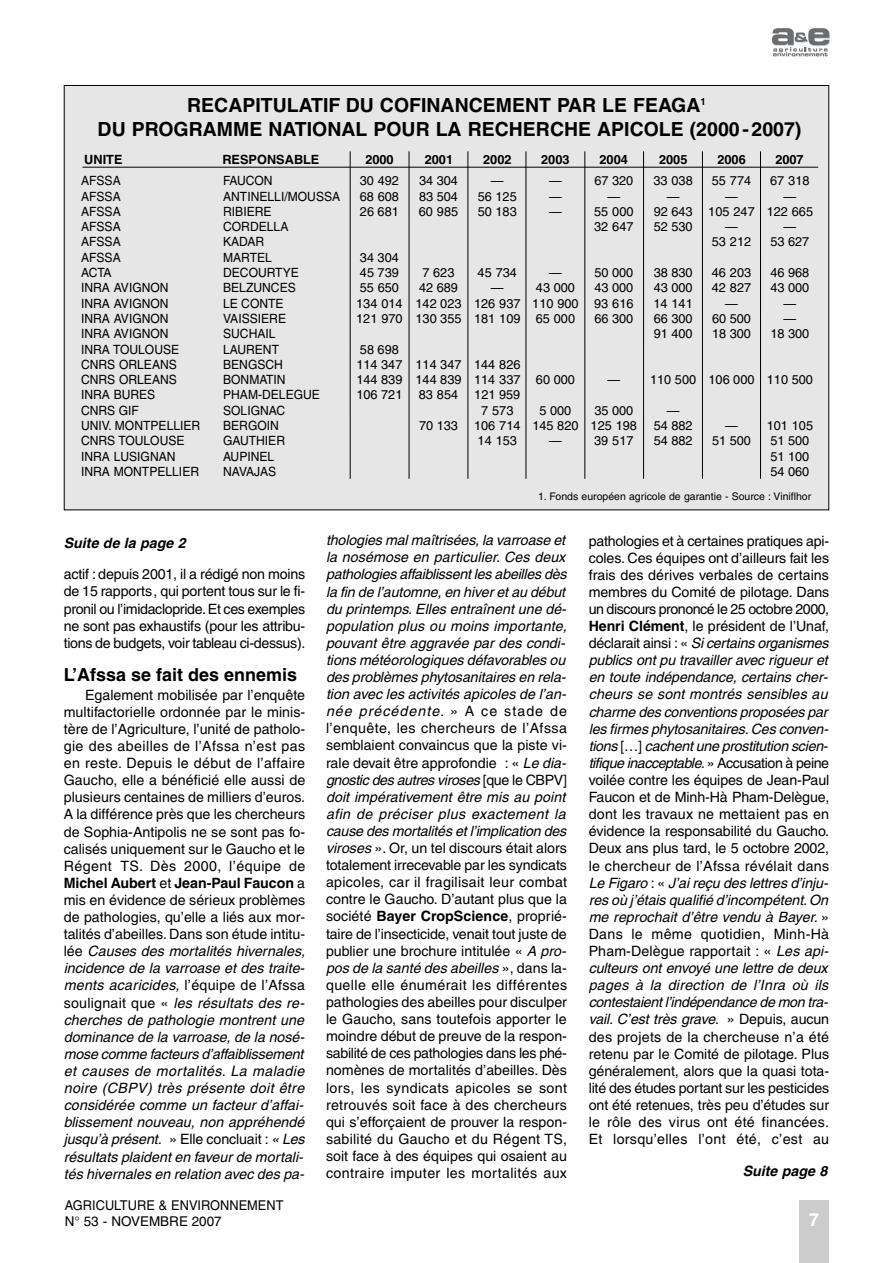
<style>
.page{position:relative;width:893px;height:1263px;background:#fff}
.page>*{position:absolute;margin:0;border:0;box-sizing:border-box;transform-origin:0 0}
.t1{font:700 19.5px/23.4px "Helvetica";color:#000;text-align:center}
.t2{font:700 18px "Helvetica";color:#000}
.t3{font:700 18px "Helvetica";color:#fff}
.t4{font:14.25px/17.1px "Helvetica";color:#000}
.t5{font:italic 700 14.25px "Helvetica";color:#000}
.t6{font:13.5px/16.2px "Helvetica";color:#000;scale:.95 1}
.t7{font:12.75px/15.3px "Helvetica";color:#000;text-align:center}
.t8{font:12.75px/15.3px "Helvetica";color:#000;scale:.95 1}
.t9{font:700 12.75px "Helvetica";color:#000}
.t10{font:10.5px "Helvetica";color:#000}
.s1{font-weight:700}
.s2{font-style:italic}
</style>
<div class="page">
<div style="left:799px;top:1200px;width:30px;height:63px;background:#ccc"></div>
<svg style="left:772px;top:28px;width:58px;height:29px"></svg>
<div style="left:65px;top:86px;width:763px;height:423px;background:#e6e6e6"></div>
<hr style="left:83px;top:167px;width:735px;height:1px;background:#000">
<hr style="left:350px;top:151px;width:1px;height:328px;background:#000">
<hr style="left:409px;top:151px;width:1px;height:328px;background:#000">
<hr style="left:467px;top:151px;width:1px;height:328px;background:#000">
<hr style="left:525px;top:151px;width:1px;height:328px;background:#000">
<hr style="left:584px;top:151px;width:1px;height:328px;background:#000">
<hr style="left:643px;top:151px;width:1px;height:328px;background:#000">
<hr style="left:702px;top:151px;width:1px;height:328px;background:#000">
<hr style="left:760px;top:151px;width:1px;height:328px;background:#000">
<h1 class="t1" style="left:98px;top:95px;width:705px">RECAPITULATIF DU COFINANCEMENT PAR LE FEAGA<sup>1<br></sup>DU PROGRAMME NATIONAL POUR LA RECHERCHE APICOLE (2000 - 2007)</h1>
<p class="t8" style="left:81px;top:174px;width:127px">AFSSA<br>AFSSA<br>AFSSA<br>AFSSA<br>AFSSA<br>AFSSA<br>ACTA<br>INRA AVIGNON<br>INRA AVIGNON<br>INRA AVIGNON<br>INRA AVIGNON<br>INRA TOULOUSE<br>CNRS ORLEANS<br>CNRS ORLEANS<br>INRA BURES<br>CNRS GIF<br>UNIV. MONTPELLIER<br>CNRS TOULOUSE<br>INRA LUSIGNAN<br>INRA MONTPELLIER</p>
<p class="t8" style="left:223px;top:174px;width:125px">FAUCON<br>ANTINELLI/MOUSSA<br>RIBIERE<br>CORDELLA<br>KADAR<br>MARTEL<br>DECOURTYE<br>BELZUNCES<br>LE CONTE<br>VAISSIERE<br>SUCHAIL<br>LAURENT<br>BENGSCH<br>BONMATIN<br>PHAM-DELEGUE<br>SOLIGNAC<br>BERGOIN<br>GAUTHIER<br>AUPINEL<br>NAVAJAS</p>
<p class="t7" style="left:360px;top:174px;width:41px;text-align:justify">30 492<br>68 608<br>26 681</p>
<p class="t9" style="left:84px;top:154px;width:40px">UNITE</p>
<p class="t9" style="left:222px;top:154px;width:99px">RESPONSABLE</p>
<p class="t9" style="left:775px;top:154px;width:30px">2007</p>
<p class="t9" style="left:365px;top:154px;width:30px">2000</p>
<p class="t9" style="left:425px;top:154px;width:30px">2001</p>
<p class="t9" style="left:483px;top:154px;width:30px">2002</p>
<p class="t9" style="left:541px;top:154px;width:30px">2003</p>
<p class="t9" style="left:600px;top:154px;width:30px">2004</p>
<p class="t9" style="left:659px;top:154px;width:30px">2005</p>
<p class="t9" style="left:717px;top:154px;width:30px">2006</p>
<p class="t7" style="left:594px;top:174px;width:41px">67 320 —<br>55 000<br>32 647</p>
<p class="t7" style="left:594px;top:266px;width:41px;text-align:justify">50 000<br>43 000<br>93 616<br>66 300</p>
<p class="t7" style="left:767px;top:174px;width:48px">67 318 —<br>122 665 —<br>53 627</p>
<p class="t7" style="left:770px;top:266px;width:40px">46 968<br>43 000 —<br>—<br>18 300</p>
<p class="t7" style="left:767px;top:373px;width:48px">110 500</p>
<p class="t7" style="left:767px;top:419px;width:48px;text-align:left">101 105<br>51 500<br>51 100<br>54 060</p>
<p class="t7" style="left:419px;top:174px;width:41px;text-align:justify">34 304<br>83 504<br>60 985</p>
<p class="t7" style="left:653px;top:174px;width:41px">33 038 —<br>92 643<br>52 530</p>
<p class="t7" style="left:653px;top:266px;width:41px;text-align:justify">38 830<br>43 000<br>14 141<br>66 300<br>91 400</p>
<p class="t7" style="left:650px;top:373px;width:48px">110 500</p>
<p class="t7" style="left:654px;top:404px;width:40px">—<br>54 882<br>54 882</p>
<p class="t7" style="left:708px;top:174px;width:48px">55 774 —<br>105 247 —<br>53 212</p>
<p class="t7" style="left:712px;top:266px;width:41px">46 203<br>42 827 —<br>60 500<br>18 300</p>
<p class="t7" style="left:708px;top:373px;width:48px">106 000</p>
<p class="t7" style="left:478px;top:174px;width:40px">—<br>56 125<br>50 183</p>
<p class="t7" style="left:549px;top:174px;width:14px;text-align:justify">— — —</p>
<p class="t7" style="left:356px;top:251px;width:48px;text-align:left">34 304<br>45 739<br>55 650<br>134 014<br>121 970</p>
<p class="t7" style="left:356px;top:343px;width:48px;text-align:left">58 698<br>114 347<br>144 839<br>106 721</p>
<p class="t7" style="left:415px;top:266px;width:48px">7 623<br>42 689<br>142 023<br>130 355</p>
<p class="t7" style="left:415px;top:358px;width:48px;text-align:justify">114 347<br>144 839<br>83 854</p>
<p class="t7" style="left:419px;top:419px;width:40px">70 133</p>
<p class="t7" style="left:474px;top:266px;width:48px">45 734 —<br>126 937<br>181 109</p>
<p class="t7" style="left:474px;top:358px;width:48px">144 826<br>114 337<br>121 959<br>7 573<br>106 714<br>14 153</p>
<p class="t7" style="left:532px;top:266px;width:48px">—<br>43 000<br>110 900<br>65 000</p>
<p class="t7" style="left:536px;top:373px;width:40px">60 000</p>
<p class="t7" style="left:532px;top:404px;width:48px">5 000<br>145 820 —</p>
<p class="t7" style="left:607px;top:373px;width:14px">—</p>
<p class="t7" style="left:591px;top:404px;width:48px;text-align:left">35 000<br>125 198<br>39 517</p>
<p class="t7" style="left:712px;top:419px;width:40px">—<br>51 500</p>
<p class="t5" style="left:64px;top:538px;width:123px">Suite de la page 2</p>
<p class="t4" style="left:64px;top:567px;width:243px;text-align:justify">actif : depuis 2001, il a rédigé non moins de 15 rapports, qui portent tous sur le fi&shy;pronil ou l’imidaclopride.Et ces exemples ne sont pas exhaustifs (pour les attribu&shy;tions de budgets, voir tableau ci-dessus).</p>
<p class="t2" style="left:64px;top:667px;width:235px">L’Afssa se fait des ennemis</p>
<p class="t4" style="left:64px;top:687px;width:243px;text-indent:21px">Egalement mobilisée par l’enquête multifactorielle ordonnée par le minis&shy;tère de l’Agriculture, l’unité de patholo&shy;gie des abeilles de l’Afssa n’est pas en reste. Depuis le début de l’affaire Gaucho, elle a bénéficié elle aussi de plusieurs centaines de milliers d’euros.<br>A la différence près que les chercheurs de Sophia-Antipolis ne se sont pas fo&shy;calisés uniquement sur le Gaucho et le Régent TS. Dès 2000, l’équipe de <span class="s1">Michel Aubert</span> et <span class="s1">Jean-Paul Faucon</span> a mis en évidence de sérieux problèmes de pathologies, qu’elle a liés aux mor&shy;talités d’abeilles. Dans son étude intitu&shy;lée <span class="s2">Causes des mortalités hivernales, incidence de la varroase et des traite&shy;ments acaricides,</span> l’équipe de l’Afssa soulignait que « <span class="s2">les résultats des re&shy;cherches de pathologie montrent une dominance de la varroase, de la nosé&shy;mose comme facteurs d’affaiblissement et causes de mortalités. La maladie noire (CBPV) très présente doit être considérée comme un facteur d’affai&shy;blissement nouveau, non appréhendé jusqu’à présent.</span> » Elle concluait : <span class="s2">« Les résultats plaident en faveur de mortali&shy;tés hivernales en relation avec des pa-</span></p>
<p class="t6" style="left:65px;top:1198px;width:232px">AGRICULTURE &amp; ENVIRONNEMENT<br>N° 53 - NOVEMBRE 2007</p>
<p class="t10" style="left:538px;top:492px;width:275px">1. Fonds européen agricole de garantie - Source : Viniflhor</p>
<p class="t4" style="left:326px;top:533px;width:243px"><span class="s2">thologies mal maîtrisées, la varroase et la nosémose en particulier. Ces deux pathologies affaiblissent les abeilles dès la fin de l’automne, en hiver et au début du printemps. Elles entraînent une dé&shy;population plus ou moins importante, pouvant être aggravée par des condi&shy;tions météorologiques défavorables ou des problèmes phytosanitaires en rela&shy;tion avec les activités apicoles de l’an&shy;née précédente.</span> » A ce stade de l’enquête, les chercheurs de l’Afssa semblaient convaincus que la piste vi&shy;rale devait être approfondie : « <span class="s2">Le dia&shy;gnostic des autres viroses</span> [que le CBPV] <span class="s2">doit impérativement être mis au point afin de préciser plus exactement la cause des mortalités et l’implication des viroses</span> ». Or, un tel discours était alors totalement irrecevable par les syndicats apicoles, car il fragilisait leur combat contre le Gaucho. D’autant plus que la société <span class="s1">Bayer CropScience</span>, proprié&shy;taire de l’insecticide, venait tout juste de publier une brochure intitulée « <span class="s2">A pro&shy;pos de la santé des abeilles</span> », dans la&shy;quelle elle énumérait les différentes pathologies des abeilles pour disculper le Gaucho, sans toutefois apporter le moindre début de preuve de la respon&shy;sabilité de ces pathologies dans les phé&shy;nomènes de mortalités d’abeilles. Dès lors, les syndicats apicoles se sont retrouvés soit face à des chercheurs qui s’efforçaient de prouver la respon&shy;sabilité du Gaucho et du Régent TS, soit face à des équipes qui osaient au contraire imputer les mortalités aux</p>
<p class="t4" style="left:589px;top:533px;width:242px">pathologies et à certaines pratiques api&shy;coles. Ces équipes ont d’ailleurs fait les frais des dérives verbales de certains membres du Comité de pilotage. Dans un discours prononcé le 25 octobre 2000, <span class="s1">Henri Clément</span>, le président de l’Unaf, déclarait ainsi : « <span class="s2">Si certains organismes publics ont pu travailler avec rigueur et en toute indépendance, certains cher&shy;cheurs se sont montrés sensibles au charme des conventions proposées par les firmes phytosanitaires. Ces conven&shy;tions</span> […] <span class="s2">cachent une prostitution scien&shy;tifique inacceptable.</span>» Accusation à peine voilée contre les équipes de Jean-Paul Faucon et de Minh-Hà Pham-Delègue, dont les travaux ne mettaient pas en évidence la responsabilité du Gaucho.<br>Deux ans plus tard, le 5 octobre 2002, le chercheur de l’Afssa révélait dans <span class="s2">Le Figaro</span> : « <span class="s2">J’ai reçu des lettres d’inju&shy;res où j’étais qualifié d’incompétent. On me reprochait d’être vendu à Bayer.</span> » Dans le même quotidien, Minh-Hà Pham-Delègue rapportait : « <span class="s2">Les api&shy;culteurs ont envoyé une lettre de deux pages à la direction de l’Inra où ils contestaient l’indépendance de mon tra&shy;vail. C’est très grave</span>. » Depuis, aucun des projets de la chercheuse n’a été retenu par le Comité de pilotage. Plus généralement, alors que la quasi tota&shy;lité des études portant sur les pesticides ont été retenues, très peu d’études sur le rôle des virus ont été financées.<br>Et lorsqu’elles l’ont été, c’est au</p>
<p class="t5" style="left:743px;top:1165px;width:86px">Suite page 8</p>
<p class="t3" style="left:809px;top:1212px;width:12px">7</p>
</div>
